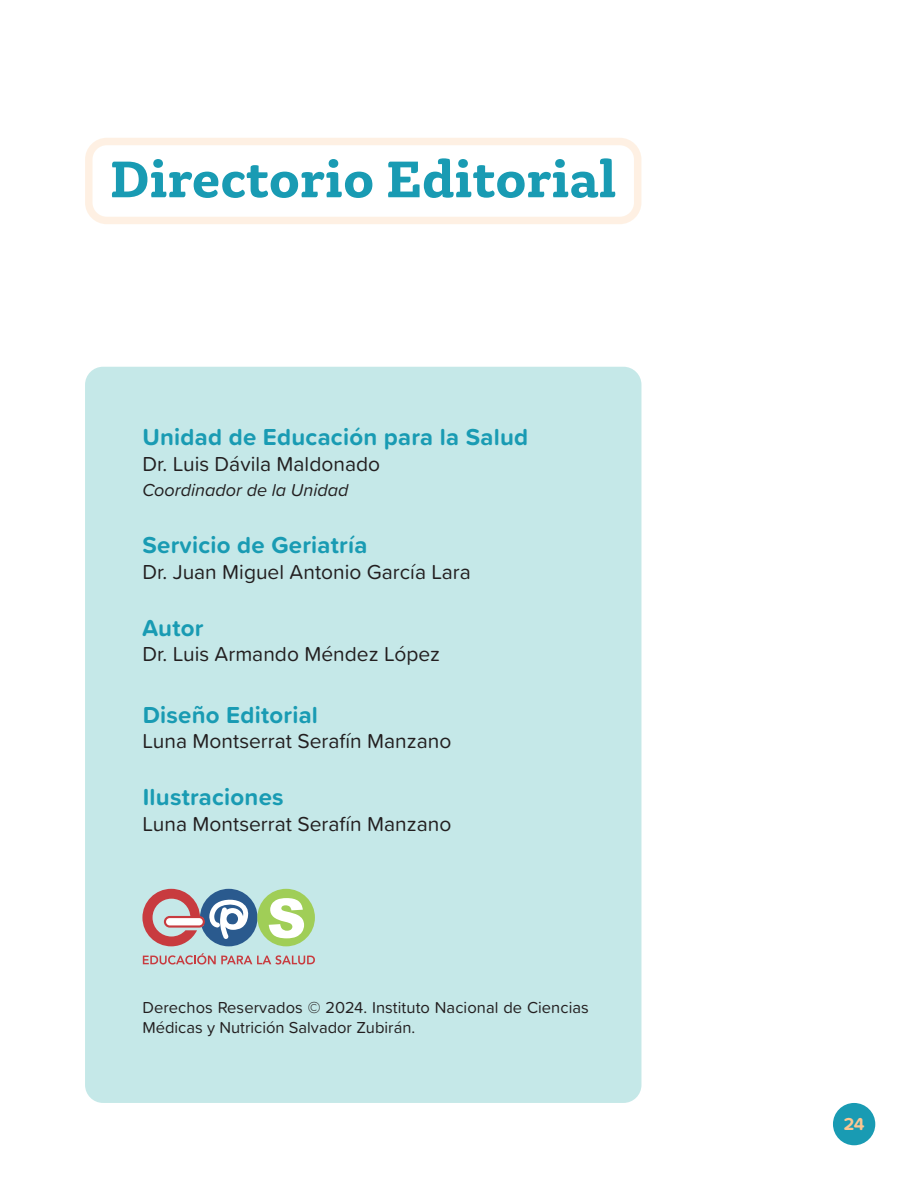
<style>
.page{position:relative;width:918px;height:1188px;background:#fff}
.page>*{position:absolute;margin:0;border:0;box-sizing:border-box;transform-origin:0 0}
.Título{font:700 54px "Gelo";letter-spacing:.01em;color:#199bb3}
.Subtema{font:700 24px "Proxima Soft";letter-spacing:.01em;color:#199bb3}
.cuerpo{font:21px "Proxima Soft";color:#231f20}
.cuerpo-2{font:italic 18px "Proxima Soft";color:#231f20}
.t1{font:700 18px "Proxima Soft";color:#fcc691}
.cuerpo-3{font:16.5px/19.8px "Proxima Soft";letter-spacing:.005em;color:#231f20}
</style>
<div class="page">
<div style="left:85px;top:367px;width:556px;height:736px;background:#c5e8e8;border-radius:18px"></div>
<div style="left:85px;top:138px;width:556px;height:86px;border:8px solid #fcc691;border-radius:18px"></div>
<div style="left:200px;top:889px;width:58px;height:57px;background:#2a5a8e;border-radius:50%"></div>
<div style="left:257px;top:889px;width:58px;height:57px;background:#a0ce57;border-radius:50%"></div>
<svg style="left:269px;top:898px;width:35px;height:40px"></svg>
<svg style="left:142px;top:889px;width:107px;height:57px"></svg>
<svg style="left:143px;top:953px;width:172px;height:12px"></svg>
<div style="left:833px;top:1103px;width:42px;height:42px;background:#199bb3;border-radius:50%"></div>
<p class="Título" style="left:110px;top:145px;width:508px">Directorio Editorial</p>
<p class="Subtema" style="left:142px;top:419px;width:388px">Unidad de Educación para la Salud</p>
<p class="cuerpo" style="left:143px;top:448px;width:239px">Dr. Luis Dávila Maldonado</p>
<p class="cuerpo-2" style="left:142px;top:476px;width:208px">Coordinador de la Unidad</p>
<p class="Subtema" style="left:143px;top:527px;width:226px">Servicio de Geriatría</p>
<p class="cuerpo" style="left:143px;top:556px;width:330px">Dr. Juan Miguel Antonio García Lara</p>
<p class="Subtema" style="left:142px;top:610px;width:63px">Autor</p>
<p class="cuerpo" style="left:143px;top:639px;width:299px">Dr. Luis Armando Méndez López</p>
<p class="Subtema" style="left:143px;top:697px;width:177px">Diseño Editorial</p>
<p class="cuerpo" style="left:143px;top:725px;width:310px">Luna Montserrat Serafín Manzano</p>
<p class="Subtema" style="left:143px;top:779px;width:142px">Ilustraciones</p>
<p class="cuerpo" style="left:143px;top:808px;width:310px">Luna Montserrat Serafín Manzano</p>
<p class="cuerpo-3" style="left:142px;top:997px;width:448px">Derechos Reservados © 2024. Instituto Nacional de Ciencias<br>Médicas y Nutrición Salvador Zubirán.</p>
<p class="t1" style="left:844px;top:1111px;width:22px">24</p>
</div>
